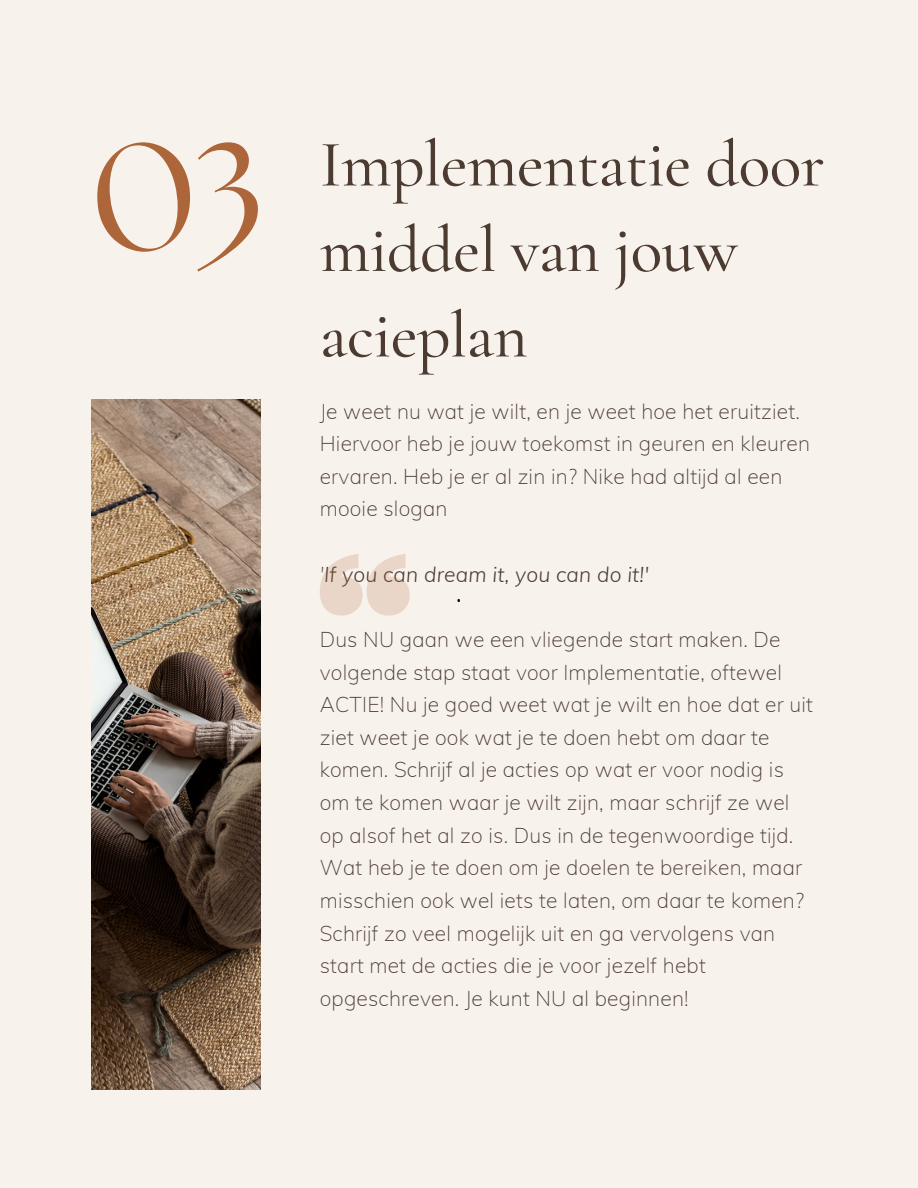
<style>
.page{position:relative;width:918px;height:1188px;background:#f8f2ed}
.page>*{position:absolute;margin:0;border:0;box-sizing:border-box;transform-origin:0 0}
.t1{font:152.55px "The Seasons";color:#ad6639}
.t2{font:500 66px/85.5px "Cormorant Garamond";letter-spacing:-.01em;color:#4b3b31}
.t3{font:200 21px/32.7px "Muli";letter-spacing:.01em;color:#4b3b31}
.t4{font:italic 300 21px "Muli";letter-spacing:.01em;color:#4b3b31}
.t5{font:18px "Muli";color:#000}
.s1{font-weight:200}
</style>
<div class="page">
<img style="left:92px;top:399px;width:169px;height:691px">
<svg style="left:320px;top:554px;width:90px;height:62px"></svg>
<h1 class="t1" style="left:92px;top:128px;width:174px">03</h1>
<h2 class="t2" style="left:320px;top:122px;width:507px">Implementatie door middel van jouw acieplan</h2>
<p class="t3" style="left:320px;top:394px;width:492px">Je weet nu wat je wilt, en je weet hoe het eruitziet.<br>Hiervoor heb je jouw toekomst in geuren en kleuren ervaren. Heb je er al zin in? Nike had altijd al een mooie slogan</p>
<p class="t4" style="left:320px;top:561px;width:331px"><span class="s1">'</span>If you can dream it, you can do it!'</p>
<p class="t5" style="left:457px;top:584px;width:6px">.</p>
<p class="t3" style="left:320px;top:623px;width:495px">Dus NU gaan we een vliegende start maken. De volgende stap staat voor Implementatie, oftewel ACTIE! Nu je goed weet wat je wilt en hoe dat er uit ziet weet je ook wat je te doen hebt om daar te komen. Schrijf al je acties op wat er voor nodig is om te komen waar je wilt zijn, maar schrijf ze wel op alsof het al zo is. Dus in de tegenwoordige tijd.<br>Wat heb je te doen om je doelen te bereiken, maar misschien ook wel iets te laten, om daar te komen?<br>Schrijf zo veel mogelijk uit en ga vervolgens van start met de acties die je voor jezelf hebt opgeschreven. Je kunt NU al beginnen!</p>
</div>
